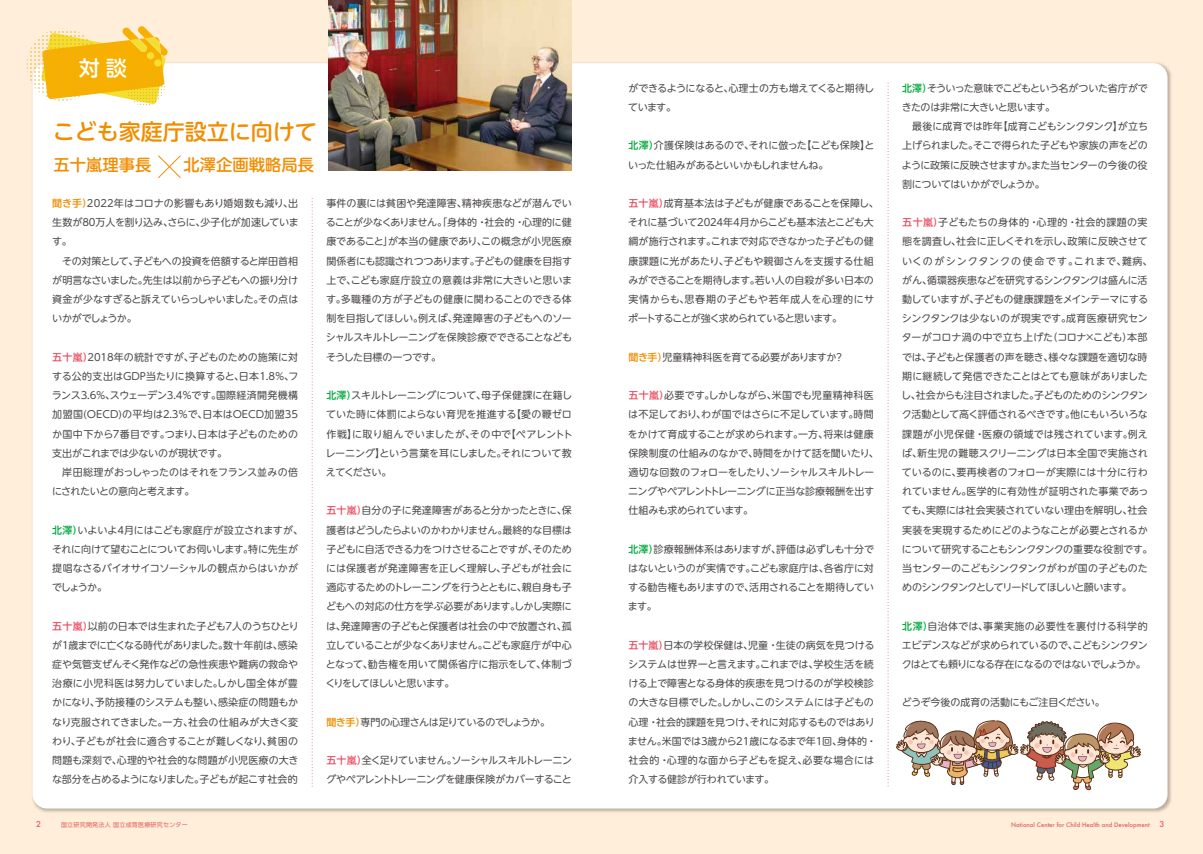
<style>
.page{position:relative;width:1203px;height:854px;background:#fff}
.page>*{position:absolute;margin:0;border:0;box-sizing:border-box;transform-origin:0 0}
.t1{font:500 22px "UD Shin M Go Pro";color:#f18d00}
.t2{font:500 21.1px "UD Shin M Go Pro";color:#fff}
.t3{font:500 16.3px "UD Shin M Go Pro";color:#f18d00}
.t4{font:10px/19.2px "UD Shin M Go Pro";letter-spacing:-.025em;color:#4c4948}
.t5{font:10px/19.2px "UD Shin M Go Pro";letter-spacing:-.005em;color:#4c4948}
.t6{font:10px/19.2px "UD Shin M Go Pro";letter-spacing:-.045em;color:#4c4948}
.t7{font:10px "UD Shin M Go Pro";letter-spacing:-.05em;color:#4c4948}
.t8{font:500 8px "Futura";color:#e36062}
.t9{font:500 6px "Futura";color:#e36062}
.t10{font:6px "UD Shin Go Pro";letter-spacing:.04em;color:#e36062}
.s1{font-weight:500;color:#f18d00}
.s2{font-weight:500;color:#e94c5f}
.s3{font-weight:500;color:#00a73b}
.s4{font-size:8px}
</style>
<div class="page">
<div style="left:0;top:0;width:1202px;height:854px;background:#feeeda"></div>
<div style="left:33px;top:63px;width:1134px;height:745px;background:#fff;border-radius:14px"></div>
<svg style="left:311px;top:198px;width:1px;height:586px"></svg>
<svg style="left:887px;top:83px;width:1px;height:703px"></svg>
<svg style="left:43px;top:26px;width:125px;height:78px"></svg>
<div style="left:147px;top:52px;width:7px;height:7px;background:#f4de33;border-radius:50%"></div>
<div style="left:154px;top:59px;width:7px;height:8px;background:#f4de33;border-radius:50%"></div>
<svg style="left:27px;top:29px;width:72px;height:72px"></svg>
<svg style="left:125px;top:66px;width:40px;height:40px"></svg>
<svg style="left:158px;top:155px;width:23px;height:23px"></svg>
<img style="left:328px;top:0;width:243px;height:171px">
<svg style="left:896px;top:720px;width:244px;height:70px"></svg>
<h2 class="t2" style="left:79px;top:51px;width:50px">対談</h2>
<h1 class="t1" style="left:53px;top:113px;width:265px">こども家庭庁設立に向けて</h1>
<h3 class="t3" style="left:54px;top:151px;width:99px">五十嵐理事長</h3>
<h3 class="t3" style="left:183px;top:151px;width:132px">北澤企画戦略局長</h3>
<p class="t4" style="left:52px;top:193px;width:248px"><span class="s1">聞き手）</span>２０２２年はコロナの影響もあり婚姻数も減り、出生数が８０万人を割り込み、さらに、少子化が加速しています。<br>　その対策として、子どもへの投資を倍額すると岸田首相が明言なさいました。先生は以前から子どもへの振り分け資金が少なすぎると訴えていらっしゃいました。その点はいかがでしょうか。</p>
<p class="t5" style="left:52px;top:347px;width:249px"><span class="s2">五十嵐）</span>２０１８年の統計ですが、子どものための施策に対する公的支出はGDP当たりに換算すると、日本１.８％、フランス３.６％、スウェーデン３.４％です。国際経済開発機構加盟国(OECD)の平均は２.３％で、日本はOECD加盟３５か国中下から７番目です。つまり、日本は子どものための支出がこれまでは少ないのが現状です。<br>　岸田総理がおっしゃったのはそれをフランス並みの倍にされたいとの意向と考えます。</p>
<p class="t4" style="left:52px;top:519px;width:252px"><span class="s3">北澤）</span>いよいよ４月にはこども家庭庁が設立されますが、それに向けて望むことについてお伺いします。特に先生が提唱なさるバイオサイコソーシャルの観点からはいかがでしょうか。</p>
<p class="t4" style="left:52px;top:615px;width:248px;text-align:justify"><span class="s2">五十嵐）</span>以前の日本では生まれた子ども７人のうちひとりが１歳までに亡くなる時代がありました。数十年前は、感染症や気管支ぜんそく発作などの急性疾患や難病の救命や治療に小児科医は努力していました。しかし国全体が豊かになり、予防接種のシステムも整い、感染症の問題もかなり克服されてきました。一方、社会の仕組みが大きく変わり、子どもが社会に適合することが難しくなり、貧困の問題も深刻で、心理的や社会的な問題が小児医療の大きな部分を占めるようになりました。子どもが起こす社会的</p>
<p class="t4" style="left:326px;top:193px;width:248px;text-align:justify">事件の裏には貧困や発達障害、精神疾患などが潜んでいることが少なくありません。「身体的・社会的・心理的に健康であること」が本当の健康であり、この概念が小児医療関係者にも認識されつつあります。子どもの健康を目指す上で、こども家庭庁設立の意義は非常に大きいと思います。多職種の方が子どもの健康に関わることのできる体制を目指してほしい。例えば、発達障害の子どもへのソーシャルスキルトレーニングを保険診療でできることなどもそうした目標の一つです。</p>
<p class="t4" style="left:325px;top:385px;width:249px;text-align:justify"><span class="s3">北澤）</span>スキルトレーニングについて、母子保健課に在籍していた時に体罰によらない育児を推進する【愛の鞭ゼロ作戦】に取り組んでいましたが、その中で【ぺアレントトレーニング】という言葉を耳にしました。それについて教えてください。</p>
<p class="t4" style="left:325px;top:500px;width:248px;text-align:justify"><span class="s2">五十嵐）</span>自分の子に発達障害があると分かったときに、保護者はどうしたらよいのかわかりません。最終的な目標は子どもに自活できる力をつけさせることですが、そのためには保護者が発達障害を正しく理解し、子どもが社会に適応するためのトレーニングを行うとともに、親自身も子どもへの対応の仕方を学ぶ必要があります。しかし実際には、発達障害の子どもと保護者は社会の中で放置され、孤立していることが少なくありません。こども家庭庁が中心となって、勧告権を用いて関係省庁に指示をして、体制づくりをしてほしいと思います。</p>
<p class="t7" style="left:326px;top:713px;width:225px"><span class="s1">聞き手）</span>専門の心理さんは足りているのでしょうか。</p>
<p class="t6" style="left:326px;top:750px;width:247px"><span class="s2">五十嵐）</span>全く足りていません。ソーシャルスキルトレーニングやペアレントトレーニングを健康保険がカバーすること</p>
<p class="t6" style="left:628px;top:78px;width:247px">ができるようになると、心理士の方も増えてくると期待しています。</p>
<p class="t4" style="left:628px;top:135px;width:248px"><span class="s3">北澤）</span>介護保険はあるので、それに倣った【こども保険】といった仕組みがあるといいかもしれませんね。</p>
<p class="t4" style="left:628px;top:193px;width:252px"><span class="s2">五十嵐）</span>成育基本法は子どもが健康であることを保障し、それに基づいて２０２４年４月からこども基本法とこども大綱が施行されます。これまで対応できなかった子どもの健康課題に光があたり、子どもや親御さんを支援する仕組みができることを期待します。若い人の自殺が多い日本の実情からも、思春期の子どもや若年成人を心理的にサポートすることが強く求められていると思います。</p>
<p class="t4" style="left:628px;top:347px;width:217px"><span class="s1">聞き手）</span>児童精神科医を育てる必要がありますか？</p>
<p class="t4" style="left:627px;top:385px;width:252px"><span class="s2">五十嵐）</span>必要です。しかしながら、米国でも児童精神科医は不足しており、わが国ではさらに不足しています。時間をかけて育成することが求められます。一方、将来は健康保険制度の仕組みのなかで、時間をかけて話を聞いたり、適切な回数のフォローをしたり、ソーシャルスキルトレーニングやペアレントトレーニングに正当な診療報酬を出す仕組みも求められています。</p>
<p class="t4" style="left:627px;top:539px;width:248px;text-align:justify"><span class="s3">北澤）</span>診療報酬体系はありますが、評価は必ずしも十分ではないというのが実情です。こども家庭庁は、各省庁に対する勧告権もありますので、活用されることを期待しています。</p>
<p class="t4" style="left:627px;top:635px;width:250px"><span class="s2">五十嵐）</span>日本の学校保健は、児童・生徒の病気を見つけるシステムは世界一と言えます。これまでは、学校生活を続ける上で障害となる身体的疾患を見つけるのが学校検診の大きな目標でした。しかし、このシステムには子どもの心理・社会的課題を見つけ、それに対応するものではありません。米国では3歳から21歳になるまで年１回、身体的・社会的・心理的な面から子どもを捉え、必要な場合には介入する健診が行われています。</p>
<p class="t4" style="left:901px;top:78px;width:248px"><span class="s3">北澤）</span>そういった意味でこどもという名がついた省庁ができたのは非常に大きいと思います。<br>　最後に成育では昨年【成育こどもシンクタンク】が立ち上げられました。そこで得られた子どもや家族の声をどのように政策に反映させますか。また当センターの今後の役割についてはいかがでしょうか。</p>
<p class="t4" style="left:901px;top:212px;width:253px"><span class="s2">五十嵐）</span>子どもたちの身体的・心理的・社会的課題の実態を調査し、社会に正しくそれを示し、政策に反映させていくのがシンクタンクの使命です。これまで、難病、がん、循環器疾患などを研究するシンクタンクは盛んに活動していますが、子どもの健康課題をメインテーマにするシンクタンクは少ないのが現実です。成育医療研究センターがコロナ渦の中で立ち上げた（コロナ×こども）本部では、子どもと保護者の声を聴き、様々な課題を適切な時期に継続して発信できたことはとても意味がありましたし、社会からも注目されました。子どものためのシンクタンク活動として高く評価されるべきです。他にもいろいろな課題が小児保健・医療の領域では残されています。例えば、新生児の難聴スクリーニングは日本全国で実施されているのに、要再検者のフォローが実際には十分に行われていません。医学的に有効性が証明された事業であっても、実際には社会実装されていない理由を解明し、社会実装を実現するためにどのようなことが必要とされるかについて研究することもシンクタンクの重要な役割です。当センターのこどもシンクタンクがわが国の子どものためのシンクタンクとしてリードしてほしいと願います。</p>
<p class="t4" style="left:901px;top:615px;width:248px;text-align:justify"><span class="s3">北澤）</span>自治体では、事業実施の必要性を裏付ける科学的エビデンスなどが求められているので、こどもシンクタンクはとても頼りになる存在になるのではないでしょうか。</p>
<p class="t4" style="left:901px;top:692px;width:204px">どうぞ今後の成育の活動にもご注目ください。</p>
<p class="t8" style="left:36px;top:819px;width:6px">2</p>
<p class="t10" style="left:61px;top:820px;width:128px">国立研究開発法人 国立成育医療研究センター</p>
<p class="t9" style="left:1010px;top:821px;width:155px">National Center for Child Health and Development <span class="s4">3</span></p>
</div>
